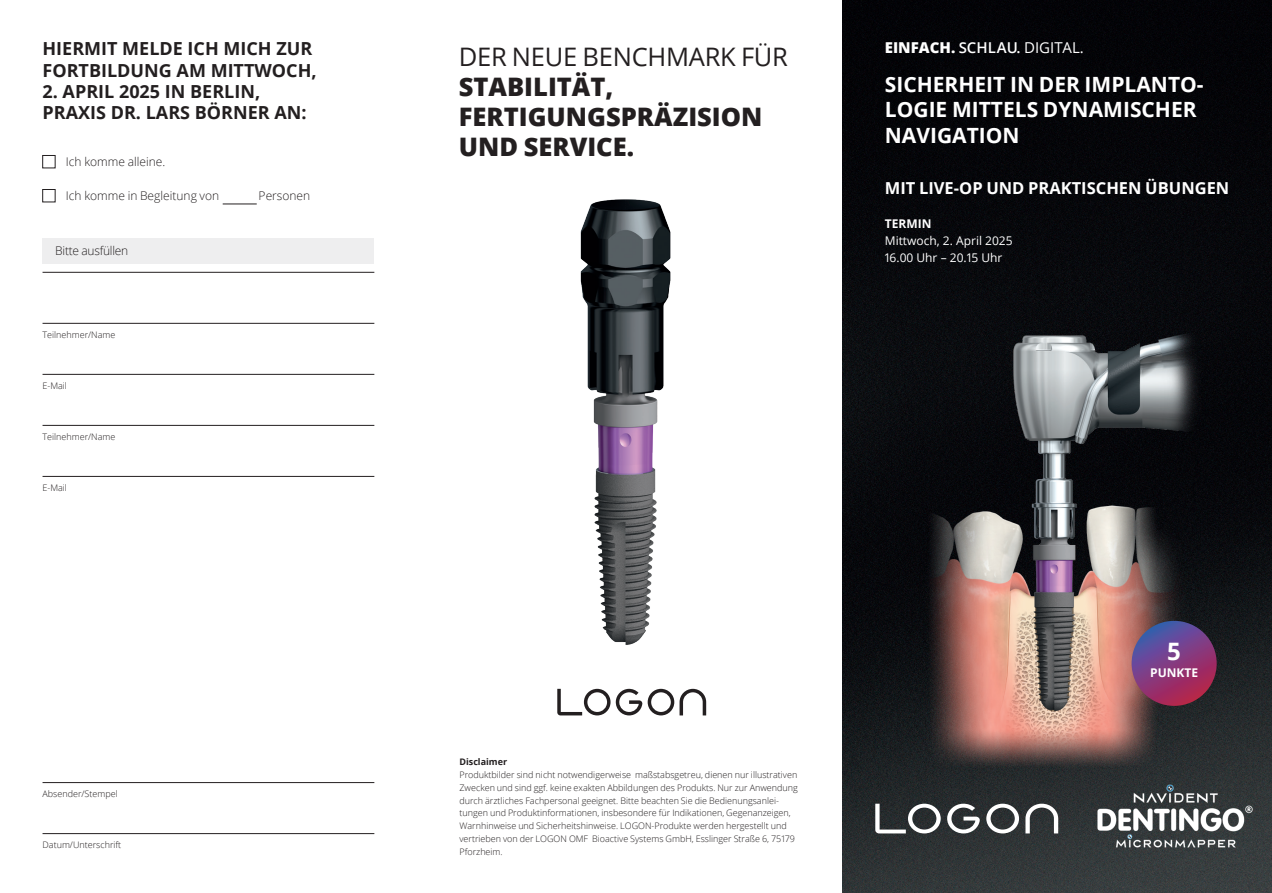
<style>
.page{position:relative;width:1272px;height:893px;background:#fff}
.page>*{position:absolute;margin:0;border:0;box-sizing:border-box;transform-origin:0 0}
.t1{font:800 25.5px/30px "Open Sans";color:#231f20}
.t2{font:25.5px "Open Sans";letter-spacing:-.01em;color:#231f20}
.t3{font:700 24px "Open Sans";color:#fff}
.t4{font:700 21px/25.5px "Open Sans";color:#fff}
.t5{font:700 18px/21.3px "Open Sans";color:#231f20}
.t6{font:700 16.5px "Open Sans";color:#fff}
.t7{font:800 15px "Open Sans";color:#fff}
.t8{font:300 12px "Open Sans";color:#231f20}
.t9{font:12px/17px "Open Sans";color:#fff}
.t10{font:300 12px "Open Sans";letter-spacing:-.02em;color:#231f20}
.t11{font:700 12px "Open Sans";color:#fff}
.t12{font:300 9px/12.8px "Open Sans";color:#231f20}
.t13{font:700 9px "Open Sans";color:#231f20}
.s1{font-weight:600}
.s2{font-weight:400}
</style>
<div class="page">
<img style="left:842px;top:0;width:429px;height:893px">
<img style="left:864px;top:157px;width:340px;height:612px">
<svg style="left:1131px;top:621px;width:85px;height:85px;background:#803c7e"></svg>
<img style="left:580px;top:199px;width:91px;height:446px">
<svg style="left:557px;top:689px;width:149px;height:26px"></svg>
<hr style="left:43px;top:782px;width:331px;height:1px;background:#231f20">
<hr style="left:43px;top:833px;width:331px;height:1px;background:#231f20">
<hr style="left:43px;top:272px;width:331px;height:1px;background:#231f20">
<hr style="left:43px;top:323px;width:331px;height:1px;background:#231f20">
<hr style="left:43px;top:374px;width:331px;height:1px;background:#231f20">
<div style="left:43px;top:238px;width:331px;height:26px;background:#eeeeef"></div>
<hr style="left:43px;top:425px;width:331px;height:1px;background:#231f20">
<hr style="left:43px;top:476px;width:331px;height:1px;background:#231f20">
<div style="left:43px;top:155px;width:12px;height:13px;border:1px solid #231f20"></div>
<hr style="left:223px;top:204px;width:34px;height:1px;background:#231f20">
<div style="left:43px;top:189px;width:12px;height:13px;border:1px solid #231f20"></div>
<img style="left:1090px;top:782px;width:169px;height:73px">
<svg style="left:875px;top:803px;width:183px;height:30px"></svg>
<h3 class="t5" style="left:43px;top:38px;width:276px">HIERMIT MELDE ICH MICH ZUR<br>FORTBILDUNG AM MITTWOCH,</h3>
<h3 class="t5" style="left:43px;top:80px;width:266px">2. APRIL 2025 IN BERLIN,<br>PRAXIS DR. LARS BÖRNER AN:</h3>
<h3 class="t8" style="left:66px;top:153px;width:101px">Ich komme alleine.</h3>
<h3 class="t8" style="left:66px;top:187px;width:155px">Ich komme in Begleitung von</h3>
<h3 class="t8" style="left:259px;top:187px;width:53px">Personen</h3>
<h3 class="t10" style="left:55px;top:243px;width:74px">Bitte ausfüllen</h3>
<p class="t12" style="left:43px;top:328px;width:74px">Teilnehmer/Name</p>
<p class="t12" style="left:43px;top:379px;width:26px">E-Mail</p>
<p class="t12" style="left:43px;top:430px;width:74px">Teilnehmer/Name</p>
<p class="t12" style="left:43px;top:481px;width:26px">E-Mail</p>
<p class="t12" style="left:43px;top:787px;width:77px">Absender/Stempel</p>
<p class="t12" style="left:43px;top:838px;width:80px">Datum/Unterschrift</p>
<h1 class="t2" style="left:459px;top:40px;width:331px">DER NEUE BENCHMARK FÜR</h1>
<h1 class="t1" style="left:459px;top:71px;width:305px">STABILITÄT,<br>FERTIGUNGSPRÄZISION<br>UND SERVICE.</h1>
<h3 class="t7" style="left:884px;top:36px;width:200px">EINFACH. <span class="s1">SCHLAU.</span> <span class="s2">DIGITAL.</span></h3>
<h3 class="t4" style="left:884px;top:71px;width:320px">SICHERHEIT IN DER IMPLANTO-<br>LOGIE MITTELS DYNAMISCHER<br>NAVIGATION</h3>
<h3 class="t6" style="left:884px;top:176px;width:346px">MIT LIVE-OP UND PRAKTISCHEN ÜBUNGEN</h3>
<h3 class="t11" style="left:884px;top:215px;width:48px">TERMIN</h3>
<h3 class="t9" style="left:884px;top:231px;width:129px">Mittwoch, 2. April 2025<br>16.00 Uhr – 20.15 Uhr</h3>
<p class="t13" style="left:459px;top:756px;width:49px">Disclaimer</p>
<p class="t12" style="left:459px;top:768px;width:340px">Produktbilder sind nicht notwendigerweise maßstabsgetreu, dienen nur illustrativen Zwecken und sind ggf. keine exakten Abbildungen des Produkts. Nur zur Anwendung durch ärztliches Fachpersonal geeignet. Bitte beachten Sie die Bedienungsanlei&shy;tungen und Produktinformationen, insbesondere für Indikationen, Gegenanzeigen, Warnhinweise und Sicherheitshinweise. LOGON-Produkte werden hergestellt und vertrieben von der LOGON OMF Bioactive Systems GmbH, Esslinger Straße 6, 75179<br>Pforzheim.</p>
<h2 class="t3" style="left:1167px;top:635px;width:15px">5</h2>
<h3 class="t11" style="left:1150px;top:665px;width:49px">PUNKTE</h3>
</div>
